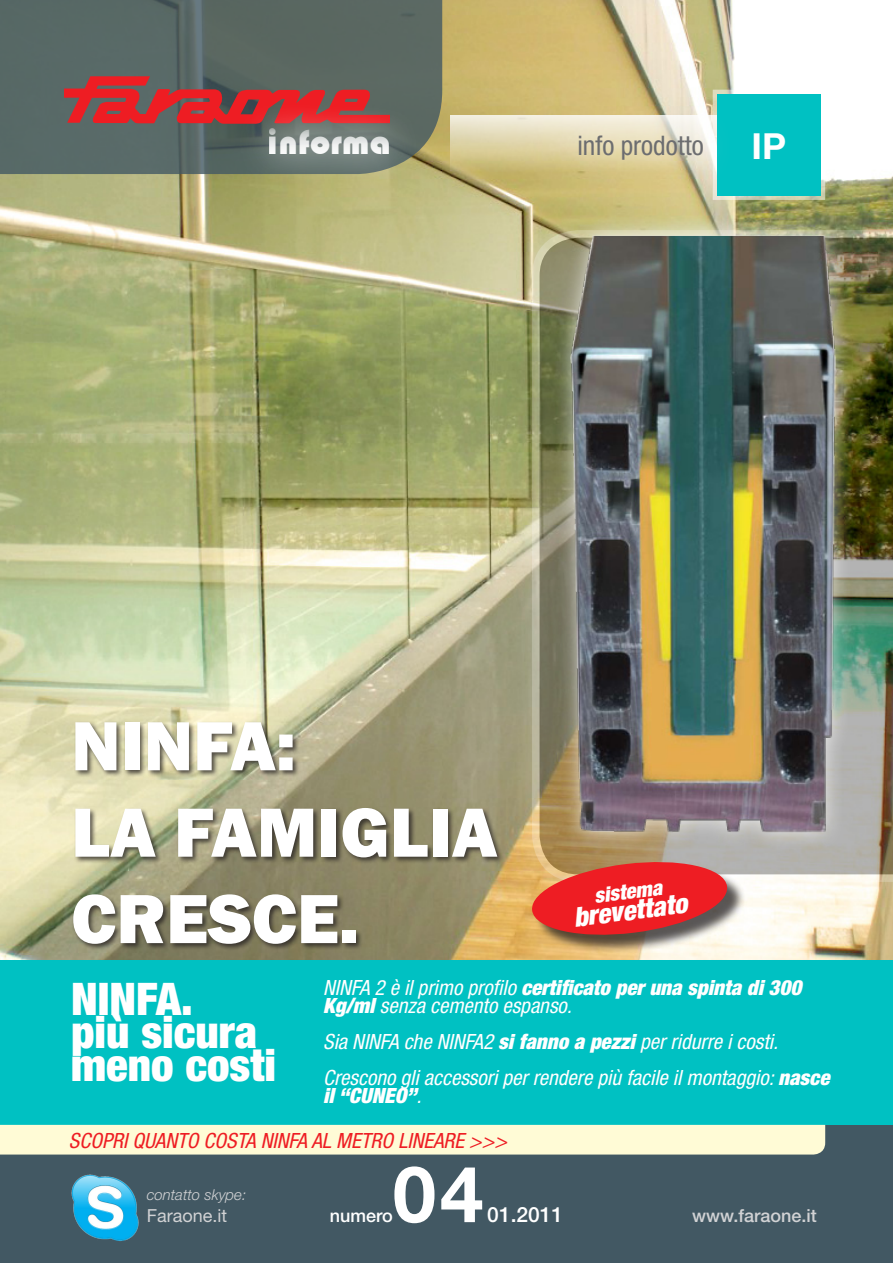
<style>
.page{position:relative;width:893px;height:1263px;background:#fff}
.page>*{position:absolute;margin:0;border:0;box-sizing:border-box;transform-origin:0 0}
.t1{font:700 78px "Helvetica Neue";color:#fff}
.t2{font:800 72px "Franklin Gothic";color:#fff}
.t3{font:900 condensed 45px "Helvetica Neue";color:#fff}
.t4{font:36px "Bauhaus 93";color:#fff}
.t5{font:700 36px "Helvetica Neue";color:#fff}
.t6{font:condensed 27px "Helvetica Neue";color:#6c6d70}
.t7{font:italic 900 condensed 27px "Helvetica Neue";color:#fff}
.t8{font:italic condensed 21px/18px "Helvetica Neue";color:#fff}
.t9{font:italic condensed 21px "Helvetica Neue";color:#ee1d23}
.t10{font:500 21px "Helvetica Neue";color:#fff}
.t11{font:italic 900 condensed 21px "Helvetica Neue";color:#fff}
.t12{font:500 18px "Helvetica Neue";color:#d1d2d4}
.t13{font:18px "Helvetica Neue";color:#d1d2d4}
.t14{font:500 18px "Helvetica Neue";color:#fff}
.t15{font:italic 300 15px "Helvetica Neue";color:#d1d2d4}
.s1{font-weight:900}
</style>
<div class="page">
<div style="left:0;top:174px;width:893px;height:1089px;background:#425863"></div>
<img style="left:0;top:0;width:893px;height:960px">
<div style="left:512px;top:210px;width:381px;height:692px;background:#fff;opacity:.75"></div>
<div style="left:72px;top:721px;width:432px;height:230px;background:#231f20;opacity:.75"></div>
<img style="left:459px;top:222px;width:434px;height:640px">
<div style="left:0;top:960px;width:893px;height:165px;background:#00c1c2"></div>
<div style="left:0;top:1125px;width:825px;height:29px;background:#fffbd6"></div>
<div style="left:0;top:0;width:442px;height:174px;background:#596965"></div>
<svg style="left:64px;top:76px;width:325px;height:49px;background:#9d4445"></svg>
<div style="left:237px;top:99px;width:184px;height:88px;background:#fff;opacity:.75"></div>
<svg style="left:451px;top:87px;width:442px;height:114px"></svg>
<div style="left:547px;top:106px;width:187px;height:82px;background:#fff;opacity:.75"></div>
<div style="left:534px;top:865px;width:212px;height:88px;background:#231f20;opacity:.75"></div>
<svg style="left:530px;top:857px;width:199px;height:82px;background:#d6473f"></svg>
<img style="left:71px;top:1174px;width:68px;height:67px">
<h3 class="t4" style="left:268px;top:122px;width:125px">informa</h3>
<p class="t6" style="left:577px;top:130px;width:128px">info prodotto</p>
<p class="t5" style="left:752px;top:124px;width:36px">IP</p>
<p class="t2" style="left:71px;top:699px;width:226px">NINFA:</p>
<p class="t2" style="left:71px;top:786px;width:428px">LA FAMIGLIA</p>
<p class="t2" style="left:71px;top:872px;width:289px">CRESCE.</p>
<p class="t3" style="left:71px;top:971px;width:123px">NINFA.</p>
<p class="t3" style="left:71px;top:1004px;width:187px">più sicura</p>
<p class="t11" style="left:592px;top:883px;width:70px;rotate:-7deg">sistema</p>
<p class="t7" style="left:571px;top:901px;width:116px;rotate:-7deg">brevettato</p>
<p class="t8" style="left:323px;top:979px;width:480px">NINFA 2 è il primo profilo <span class="s1">certificato per una spinta di 300<br>Kg/ml</span> senza cemento espanso.</p>
<p class="t8" style="left:323px;top:1033px;width:456px">Sia NINFA che NINFA2 <span class="s1">si fanno a pezzi</span> per ridurre i costi.</p>
<p class="t8" style="left:323px;top:1069px;width:508px">Crescono gli accessori per rendere più facile il montaggio: <span class="s1">nasce il “CUNEO”</span>.</p>
<p class="t9" style="left:69px;top:1128px;width:440px">SCOPRI QUANTO COSTA NINFA AL METRO LINEARE &gt;&gt;&gt;</p>
<p class="t3" style="left:71px;top:1037px;width:207px">meno costi</p>
<p class="t15" style="left:147px;top:1186px;width:101px">contatto skype:</p>
<p class="t13" style="left:147px;top:1204px;width:82px">Faraone.it</p>
<p class="t1" style="left:393px;top:1146px;width:92px">04</p>
<p class="t10" style="left:487px;top:1202px;width:77px">01.2011</p>
<p class="t12" style="left:692px;top:1204px;width:126px">www.faraone.it</p>
<p class="t14" style="left:330px;top:1205px;width:65px">numero</p>
</div>
